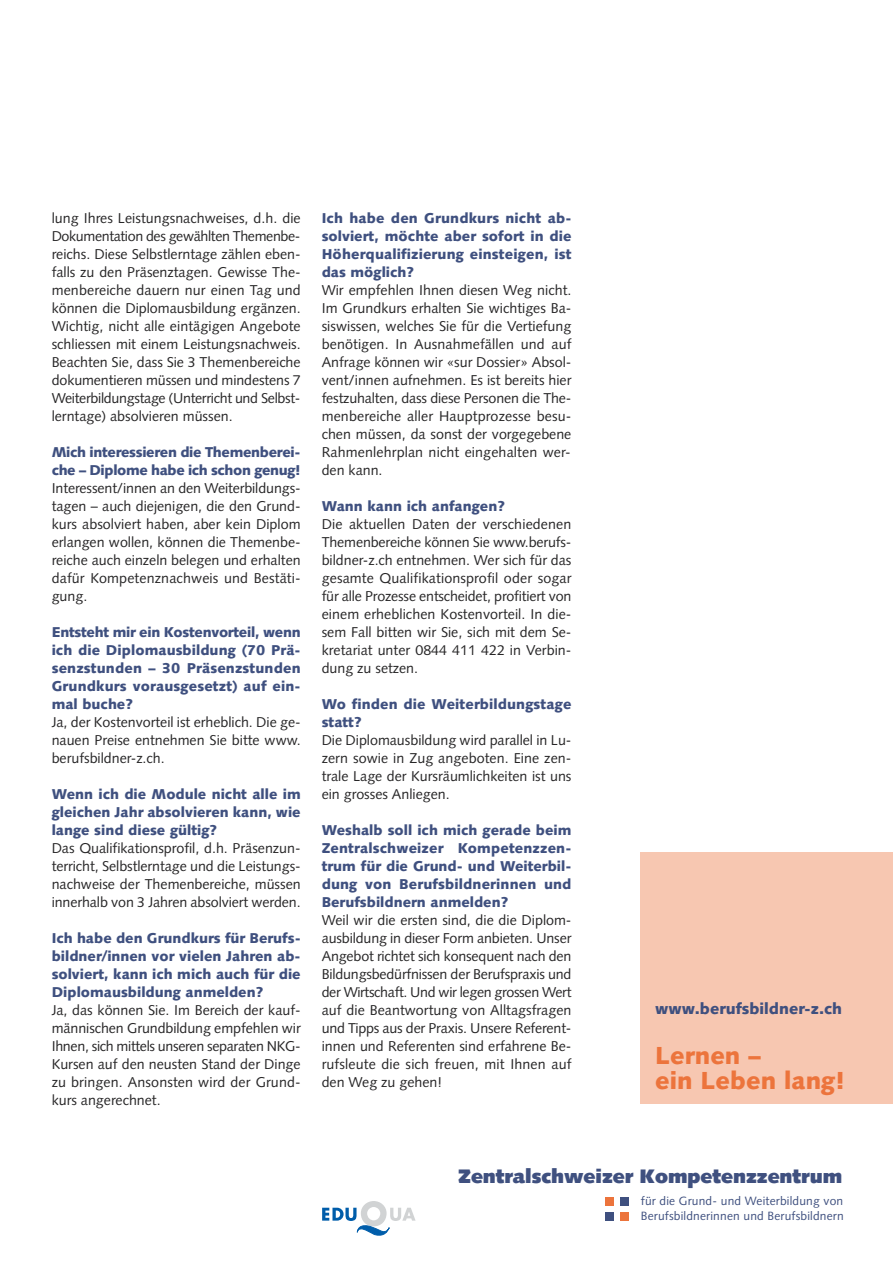
<style>
.page{position:relative;width:893px;height:1263px;background:#fff}
.page>*{position:absolute;margin:0;border:0;box-sizing:border-box;transform-origin:0 0}
.t1{font:900 24.6px/25px "Syntax";color:#ec743c}
.t2{font:900 19.5px "Syntax";color:#3f507f}
.t3{font:900 15.75px "Syntax";color:#3f507f}
.t4{font:14.25px/18px "Syntax";color:#272627;text-align:justify}
.t5{font:900 14.25px/18px "Syntax";color:#3f507f;text-align:justify}
.t6{font:900 14.25px/18px "Syntax";letter-spacing:-.02em;color:#3f507f}
.t7{font:12px/15px "Syntax";letter-spacing:.015em;color:#3f507f}
</style>
<div class="page">
<div style="left:606px;top:1197px;width:8px;height:8px;background:#ec743c"></div>
<div style="left:620px;top:1197px;width:9px;height:8px;background:#3f507f"></div>
<div style="left:606px;top:1212px;width:8px;height:8px;background:#3f507f"></div>
<div style="left:620px;top:1212px;width:9px;height:8px;background:#ec743c"></div>
<svg style="left:322px;top:1201px;width:94px;height:35px"></svg>
<div style="left:640px;top:852px;width:253px;height:252px;background:#f7c7b1"></div>
<p class="t4" style="left:52px;top:210px;width:251px">lung Ihres Leistungsnachweises, d.h. die Dokumentation des gewählten Themenbe - reichs. Diese Selbstlerntage zählen eben&shy;falls zu den Präsenztagen. Gewisse The&shy;menbereiche dauern nur einen Tag und können die Diplomausbildung ergänzen.<br>Wichtig, nicht alle eintägigen Angebote schliessen mit einem Leistungsnachweis.<br>Beachten Sie, dass Sie 3 Themenbereiche dokumentieren müssen und mindestens 7<br>Weiterbildungstage (Unterricht und Selbst - lerntage) absolvieren müssen.</p>
<p class="t6" style="left:52px;top:444px;width:251px">Mich interessieren die Themenberei - che – Diplome habe ich schon genug!</p>
<p class="t4" style="left:52px;top:480px;width:250px">Interessent/innen an den Weiterbildungs&shy;tagen – auch diejenigen, die den Grund&shy;kurs absolviert haben, aber kein Diplom erlangen wollen, können die Themenbe&shy;reiche auch einzeln belegen und erhalten dafür Kompetenznachweis und Bestäti&shy;gung.</p>
<p class="t5" style="left:52px;top:624px;width:250px">Entsteht mir ein Kostenvorteil, wenn ich die Diplomausbildung (70 Prä&shy;senzstunden – 30 Präsenzstunden Grundkurs vorausgesetzt) auf ein&shy;mal buche?</p>
<p class="t4" style="left:52px;top:714px;width:251px">Ja, der Kostenvorteil ist erheblich. Die ge&shy;nauen Preise entnehmen Sie bitte www. berufsbildner-z.ch.</p>
<p class="t5" style="left:52px;top:786px;width:250px">Wenn ich die Module nicht alle im gleichen Jahr absolvieren kann, wie lange sind diese gültig?</p>
<p class="t4" style="left:52px;top:840px;width:251px">Das Qualifikationsprofil, d.h. Präsenzun&shy;terricht, Selbstlerntage und die Leistungs&shy;nachweise der Themenbereiche, müssen innerhalb von 3 Jahren absolviert werden.</p>
<p class="t5" style="left:52px;top:930px;width:251px">Ich habe den Grundkurs für Berufs&shy;bildner/innen vor vielen Jahren ab&shy;solviert, kann ich mich auch für die Diplomausbildung anmelden?</p>
<p class="t4" style="left:52px;top:1002px;width:251px">Ja, das können Sie. Im Bereich der kauf&shy;männischen Grundbildung empfehlen wir Ihnen, sich mittels unseren separaten NKG-Kursen auf den neusten Stand der Dinge zu bringen. Ansonsten wird der Grund&shy;kurs angerechnet.</p>
<p class="t5" style="left:322px;top:210px;width:251px">Ich habe den Grundkurs nicht ab&shy;solviert, möchte aber sofort in die Höherqualifizierung einsteigen, ist das möglich?</p>
<p class="t4" style="left:322px;top:282px;width:251px">Wir empfehlen Ihnen diesen Weg nicht.<br>Im Grundkurs erhalten Sie wichtiges Ba&shy;siswissen, welches Sie für die Vertiefung benötigen. In Ausnahmefällen und auf Anfrage können wir «sur Dossier» Absol&shy;vent/innen aufnehmen. Es ist bereits hier festzuhalten, dass diese Personen die The&shy;menbereiche aller Hauptprozesse besu&shy;chen müssen, da sonst der vorgegebene Rahmenlehrplan nicht eingehalten wer&shy;den kann.</p>
<p class="t5" style="left:322px;top:498px;width:185px">Wann kann ich anfangen?</p>
<p class="t4" style="left:322px;top:516px;width:251px">Die aktuellen Daten der verschiedenen Themenbereiche können Sie www.berufs&shy;bildner-z.ch entnehmen. Wer sich für das gesamte Qualifikationsprofil oder sogar für alle Prozesse entscheidet, profitiert von einem erheblichen Kostenvorteil. In die&shy;sem Fall bitten wir Sie, sich mit dem Se&shy;kretariat unter 0844 411 422 in Verbin&shy;dung zu setzen.</p>
<p class="t5" style="left:322px;top:696px;width:251px">Wo finden die Weiterbildungstage statt?</p>
<p class="t4" style="left:322px;top:732px;width:251px">Die Diplomausbildung wird parallel in Lu&shy;zern sowie in Zug angeboten. Eine zen&shy;trale Lage der Kursräumlichkeiten ist uns ein grosses Anliegen.</p>
<p class="t5" style="left:322px;top:822px;width:251px">Weshalb soll ich mich gerade beim Zentralschweizer Kompetenzzen&shy;trum für die Grund- und Weiterbil&shy;dung von Berufsbildnerinnen und Berufsbildnern anmelden?</p>
<p class="t4" style="left:322px;top:912px;width:251px">Weil wir die ersten sind, die die Diplom - ausbildung in dieser Form anbieten. Unser Angebot richtet sich konsequent nach den Bildungsbedürfnissen der Berufspraxis und der Wirtschaft. Und wir legen grossen Wert auf die Beantwortung von Alltagsfragen und Tipps aus der Praxis. Unsere Referent - innen und Referenten sind erfahrene Be&shy;rufsleute die sich freuen, mit Ihnen auf den Weg zu gehen!</p>
<p class="t3" style="left:655px;top:1002px;width:189px">www.berufsbildner-z.ch</p>
<h1 class="t1" style="left:655px;top:1045px;width:191px">Lernen –<br>ein Leben lang!</h1>
<h2 class="t2" style="left:458px;top:1168px;width:386px">Zentralschweizer Kompetenzzentrum</h2>
<p class="t7" style="left:641px;top:1195px;width:204px">für die Grund- und Weiterbildung von<br>Berufsbildnerinnen und Berufsbildnern</p>
</div>
